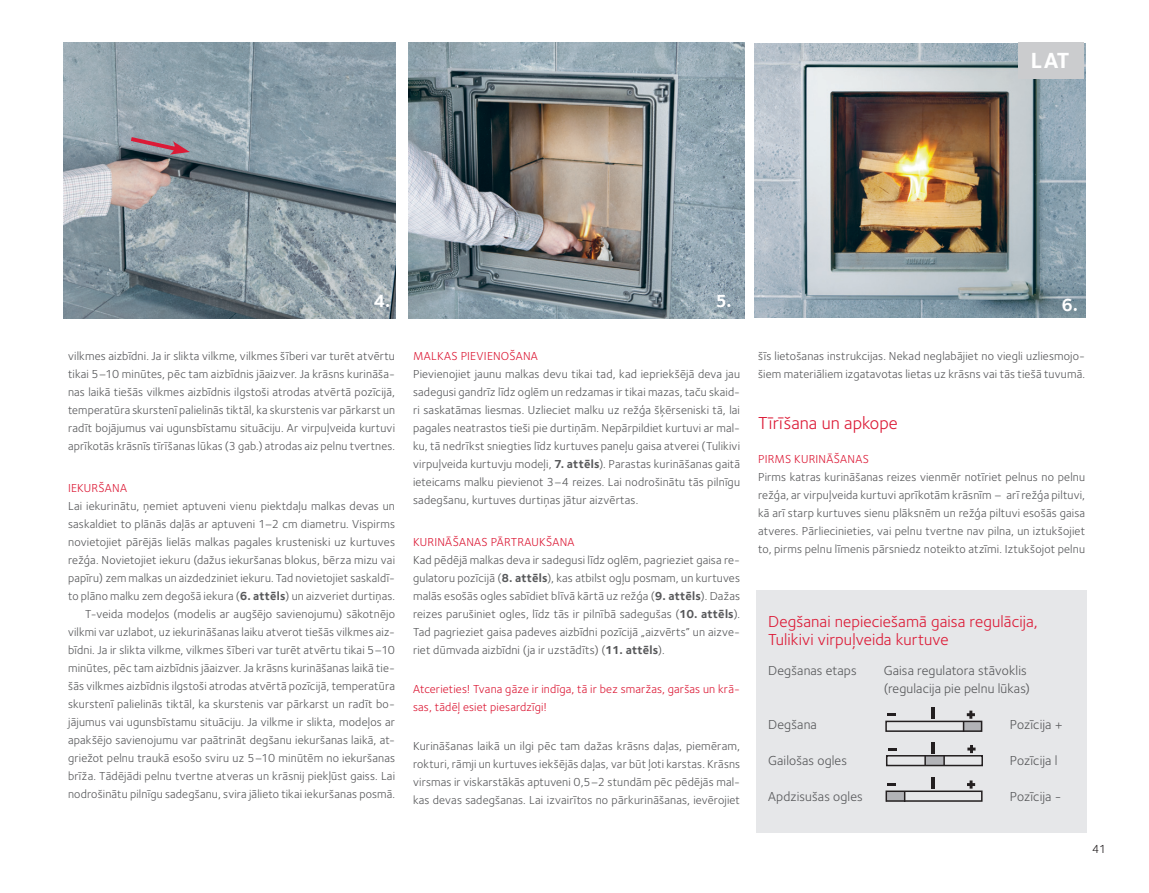
<style>
.page{position:relative;width:1149px;height:893px;background:#fff}
.page>*{position:absolute;margin:0;border:0;box-sizing:border-box;transform-origin:0 0}
.t1{font:700 22.5px "Foundry Sterling";color:#fff}
.t2{font:18px "Foundry Sterling OT2";color:#dc1a36}
.t3{font:700 18px "Foundry Sterling";color:#fff}
.t4{font:16.5px/18px "Foundry Sterling OT2";letter-spacing:.005em;color:#dc1a36}
.t5{font:13.5px/18px "Foundry Sterling OT2";letter-spacing:.01em;color:#57585a;text-align:center}
.t6{font:12px/18px "Foundry Sterling OT2";letter-spacing:.015em;color:#57585a;text-align:justify}
.t7{font:12px/18px "Foundry Sterling OT2";letter-spacing:.015em;color:#dc1a36}
.t8{font:12px "Foundry Sterling";color:#231f20}
.s1{font-weight:700}
</style>
<div class="page">
<img style="left:754px;top:43px;width:330px;height:275px">
<img style="left:408px;top:43px;width:336px;height:275px">
<img style="left:64px;top:43px;width:331px;height:275px">
<svg style="left:127px;top:134px;width:63px;height:21px"></svg>
<div style="left:1018px;top:43px;width:65px;height:36px;background:#cbccce"></div>
<div style="left:756px;top:590px;width:330px;height:242px;background:#e6e7e9"></div>
<div style="left:885px;top:721px;width:97px;height:11px;border:2px solid #231f20"></div>
<svg style="left:931px;top:707px;width:3px;height:12px"></svg>
<svg style="left:887px;top:713px;width:8px;height:3px"></svg>
<svg style="left:962px;top:711px;width:19px;height:20px"></svg>
<div style="left:885px;top:755px;width:97px;height:11px;border:2px solid #231f20"></div>
<svg style="left:924px;top:742px;width:20px;height:23px"></svg>
<svg style="left:888px;top:748px;width:7px;height:3px"></svg>
<svg style="left:967px;top:745px;width:8px;height:8px"></svg>
<div style="left:885px;top:790px;width:97px;height:12px;border:2px solid #231f20"></div>
<svg style="left:931px;top:777px;width:3px;height:12px"></svg>
<svg style="left:886px;top:783px;width:19px;height:18px"></svg>
<svg style="left:967px;top:780px;width:7px;height:9px"></svg>
<h1 class="t1" style="left:1030px;top:47px;width:40px">LAT</h1>
<h2 class="t3" style="left:373px;top:290px;width:18px">4.</h2>
<h2 class="t3" style="left:374px;top:290px;width:13px">1</h2>
<h2 class="t3" style="left:715px;top:290px;width:18px">5.</h2>
<h2 class="t3" style="left:1062px;top:295px;width:13px">3</h2>
<h2 class="t3" style="left:1060px;top:294px;width:18px">6.</h2>
<p class="t6" style="left:68px;top:346px;width:328px">vilkmes aizbīdni. Ja ir slikta vilkme, vilkmes šīberi var turēt atvērtu tikai 5–10 minūtes, pēc tam aizbīdnis jāaizver. Ja krāsns kurināša&shy;nas laikā tiešās vilkmes aizbīdnis ilgstoši atrodas atvērtā pozīcijā, temperatūra skurstenī palielinās tiktāl, ka skurstenis var pārkarst un radīt bojājumus vai ugunsbīstamu situāciju. Ar virpuļveida kurtuvi aprīkotās krāsnīs tīrīšanas lūkas (3 gab.) atrodas aiz pelnu tvertnes.</p>
<p class="t7" style="left:68px;top:478px;width:60px">IEKURŠANA</p>
<p class="t6" style="left:68px;top:496px;width:328px;text-align:right">Lai iekurinātu, ņemiet aptuveni vienu piektdaļu malkas devas un saskaldiet to plānās daļās ar aptuveni 1–2 cm diametru. Vispirms novietojiet pārējās lielās malkas pagales krusteniski uz kurtuves režģa. Novietojiet iekuru (dažus iekuršanas blokus, bērza mizu vai papīru) zem malkas un aizdedziniet iekuru. Tad novietojiet saskaldī&shy;to plāno malku zem degošā iekura (<span class="s1">6. attēls</span>) un aizveriet durtiņas.<br>T-veida modeļos (modelis ar augšējo savienojumu) sākotnējo vilkmi var uzlabot, uz iekurināšanas laiku atverot tiešās vilkmes aiz&shy;bīdni. Ja ir slikta vilkme, vilkmes šīberi var turēt atvērtu tikai 5–10 minūtes, pēc tam aizbīdnis jāaizver. Ja krāsns kurināšanas laikā tie&shy;šās vilkmes aizbīdnis ilgstoši atrodas atvērtā pozīcijā, temperatūra skurstenī palielinās tiktāl, ka skurstenis var pārkarst un radīt bo&shy;jājumus vai ugunsbīstamu situāciju. Ja vilkme ir slikta, modeļos ar apakšējo savienojumu var paātrināt degšanu iekuršanas laikā, at&shy;griežot pelnu traukā esošo sviru uz 5–10 minūtēm no iekuršanas brīža. Tādējādi pelnu tvertne atveras un krāsnij piekļūst gaiss. Lai nodrošinātu pilnīgu sadegšanu, svira jālieto tikai iekuršanas posmā.</p>
<p class="t7" style="left:413px;top:346px;width:126px">MALKAS PIEVIENOŠANA</p>
<p class="t6" style="left:413px;top:364px;width:328px">Pievienojiet jaunu malkas devu tikai tad, kad iepriekšējā deva jau sadegusi gandrīz līdz oglēm un redzamas ir tikai mazas, taču skaid&shy;ri saskatāmas liesmas. Uzlieciet malku uz režģa šķērseniski tā, lai pagales neatrastos tieši pie durtiņām. Nepārpildiet kurtuvi ar mal&shy;ku, tā nedrīkst sniegties līdz kurtuves paneļu gaisa atverei (Tulikivi virpuļveida kurtuvju modeļi, <span class="s1">7. attēls</span>). Parastas kurināšanas gaitā ieteicams malku pievienot 3–4 reizes. Lai nodrošinātu tās pilnīgu sadegšanu, kurtuves durtiņas jātur aizvērtas.</p>
<p class="t7" style="left:413px;top:532px;width:163px">KURINĀŠANAS PĀRTRAUKŠANA</p>
<p class="t6" style="left:413px;top:550px;width:328px">Kad pēdējā malkas deva ir sadegusi līdz oglēm, pagrieziet gaisa re&shy;gulatoru pozīcijā (<span class="s1">8. attēls</span>), kas atbilst ogļu posmam, un kurtuves malās esošās ogles sabīdiet blīvā kārtā uz režģa (<span class="s1">9. attēls</span>). Dažas reizes parušiniet ogles, līdz tās ir pilnībā sadegušas (<span class="s1">10. attēls</span>).<br>Tad pagrieziet gaisa padeves aizbīdni pozīcijā „aizvērts” un aizve&shy;riet dūmvada aizbīdni (ja ir uzstādīts) (<span class="s1">11. attēls</span>).</p>
<p class="t7" style="left:413px;top:679px;width:328px">Atcerieties! Tvana gāze ir indīga, tā ir bez smaržas, garšas un krā&shy;sas, tādēļ esiet piesardzīgi!</p>
<p class="t6" style="left:413px;top:736px;width:328px">Kurināšanas laikā un ilgi pēc tam dažas krāsns daļas, piemēram, rokturi, rāmji un kurtuves iekšējās daļas, var būt ļoti karstas. Krāsns virsmas ir viskarstākās aptuveni 0,5–2 stundām pēc pēdējās mal&shy;kas devas sadegšanas. Lai izvairītos no pārkurināšanas, ievērojiet</p>
<p class="t6" style="left:758px;top:346px;width:328px">šīs lietošanas instrukcijas. Nekad neglabājiet no viegli uzliesmojo&shy;šiem materiāliem izgatavotas lietas uz krāsns vai tās tiešā tuvumā.</p>
<h2 class="t2" style="left:758px;top:410px;width:141px">Tīrīšana un apkope</h2>
<p class="t7" style="left:758px;top:449px;width:112px">PIRMS KURINĀŠANAS</p>
<p class="t6" style="left:757px;top:467px;width:328px">Pirms katras kurināšanas reizes vienmēr notīriet pelnus no pelnu režģa, ar virpuļveida kurtuvi aprīkotām krāsnīm – arī režģa piltuvi, kā arī starp kurtuves sienu plāksnēm un režģa piltuvi esošās gaisa atveres. Pārliecinieties, vai pelnu tvertne nav pilna, un iztukšojiet to, pirms pelnu līmenis pārsniedz noteikto atzīmi. Iztukšojot pelnu</p>
<h3 class="t4" style="left:767px;top:611px;width:271px">Degšanai nepieciešamā gaisa regulācija,<br>Tulikivi virpuļveida kurtuve</h3>
<p class="t5" style="left:767px;top:661px;width:107px">Degšanas etaps G</p>
<p class="t5" style="left:883px;top:661px;width:148px">aisa regulatora stāvoklis (regulacija pie pelnu lūkas)</p>
<p class="t5" style="left:767px;top:715px;width:71px">Degšana P</p>
<p class="t5" style="left:1016px;top:715px;width:47px">ozīcija +</p>
<p class="t5" style="left:767px;top:751px;width:93px">Gailošas ogles P</p>
<p class="t5" style="left:1016px;top:751px;width:42px">ozīcija l</p>
<p class="t5" style="left:767px;top:787px;width:105px">Apdzisušas ogles P</p>
<p class="t5" style="left:1016px;top:787px;width:46px">ozīcija -</p>
<p class="t8" style="left:1091px;top:842px;width:16px">41</p>
</div>
